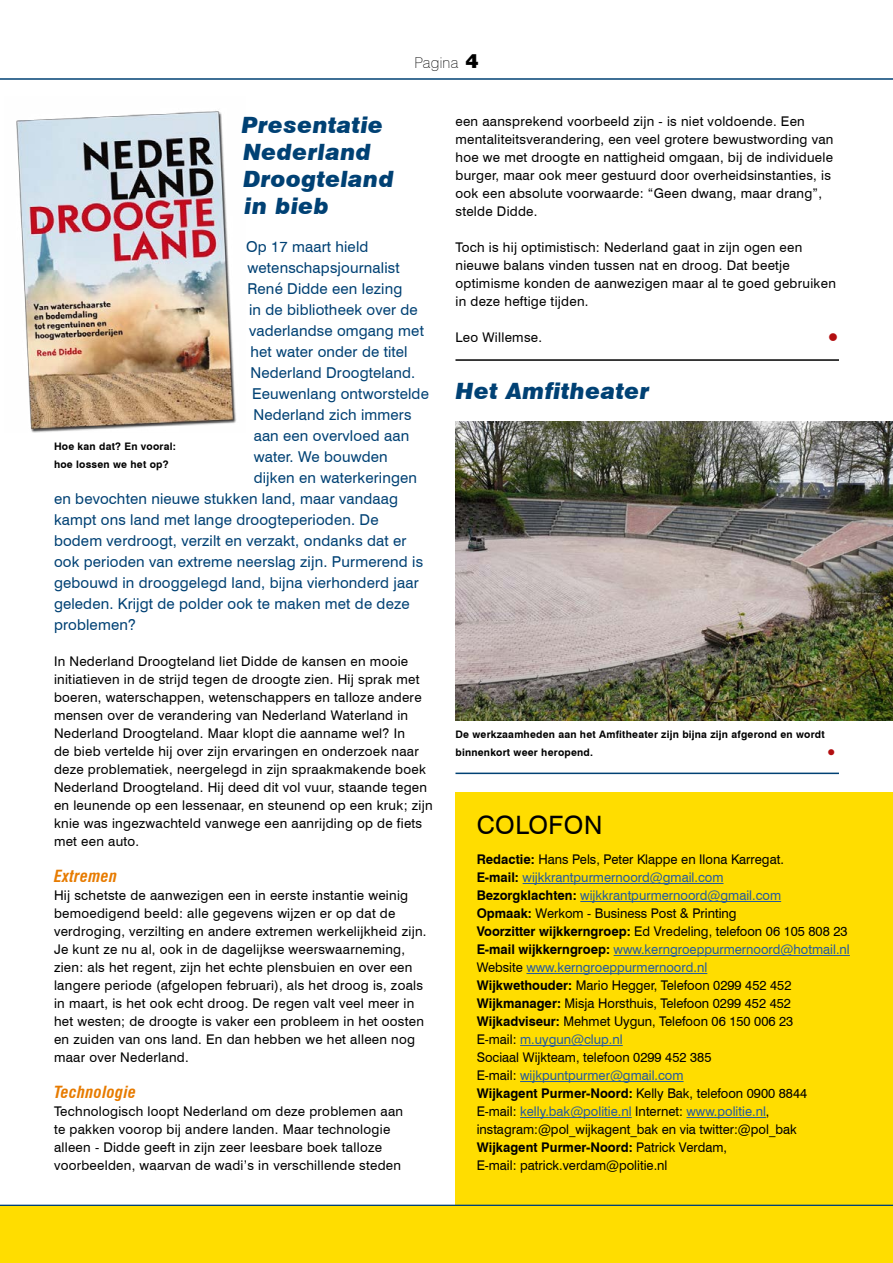
<style>
.page{position:relative;width:893px;height:1263px;background:#fff}
.page>*{position:absolute;margin:0;border:0;box-sizing:border-box;transform-origin:0 0}
.t1{font:25.35px "Swiss 721 BT";letter-spacing:.02em;color:#000}
.H1__Kop{font:italic 900 22.5px/27px "Swiss 721 BT";letter-spacing:.02em;color:#004174}
.H2__Subkop{font:italic 700 condensed 16.35px "Swiss 721 BT";letter-spacing:.02em;color:#e77b00}
.H__Introtekst{font:15px "Swiss 721 BT";letter-spacing:.01em;color:#004174}
.t2{font:100 15px "Swiss 721 BT";letter-spacing:.02em;color:#000}
.P__Tekst_plat{font:13.35px/18px "Swiss 721 BT";letter-spacing:.02em;color:#000}
.P__Tekst_plat-2{font:13.35px/18px "Swiss 721 BT";color:#000}
.t3{font:13.35px "Swiss 721 BT";color:#275b9b}
.t4{font:700 13.35px "Swiss 721 BT";color:#000}
.P__Tekst_plat-3{font:13.35px "Wingdings";color:#b20e10}
.P__Fotobijschrift{font:700 10.35px/18px "Swiss 721 BT";letter-spacing:.02em;color:#000}
.P__Fotobijschrift-2{font:10.35px "Wingdings";color:#b20e10}
.s1{font-family:"Swiss 721 BT Black No 2";font-weight:400;font-size:18px}
.s2{font-weight:700}
.s3{font-weight:700;color:#000}
.s4{color:#000}
.s5{color:#275b9b}
.s6{font-weight:400}
</style>
<div class="page">
<div style="left:455px;top:792px;width:438px;height:424px;background:#fd0"></div>
<hr style="left:523px;top:883px;width:200px;height:1px;background:#275b9b">
<hr style="left:580px;top:901px;width:201px;height:1px;background:#275b9b">
<hr style="left:614px;top:955px;width:236px;height:1px;background:#275b9b">
<hr style="left:526px;top:973px;width:181px;height:1px;background:#275b9b">
<hr style="left:520px;top:1045px;width:103px;height:1px;background:#275b9b">
<hr style="left:520px;top:1081px;width:164px;height:1px;background:#275b9b">
<hr style="left:520px;top:1117px;width:112px;height:1px;background:#275b9b">
<hr style="left:686px;top:1117px;width:80px;height:1px;background:#275b9b">
<hr style="left:0;top:78px;width:893px;height:2px;background:#004174">
<hr style="left:0;top:1205px;width:893px;height:1px;background:#004174">
<div style="left:0;top:1206px;width:893px;height:57px;background:#fd0"></div>
<hr style="left:455px;top:773px;width:384px;height:1px;background:#004174">
<img style="left:16px;top:111px;width:220px;height:321px">
<img style="left:455px;top:422px;width:438px;height:298px">
<hr style="left:455px;top:359px;width:384px;height:2px;background:#000">
<p class="t2" style="left:414px;top:53px;width:66px">Pagina <span class="s1">4</span></p>
<h1 class="H1__Kop" style="left:242px;top:111px;width:154px">Presentatie<br>Nederland<br>Droogteland</h1>
<h1 class="H1__Kop" style="left:245px;top:192px;width:86px">in bieb</h1>
<p class="H__Introtekst" style="left:246px;top:238px;width:124px">Op 17 maart hield</p>
<p class="H__Introtekst" style="left:248px;top:259px;width:154px">wetenschapsjournalist</p>
<p class="H__Introtekst" style="left:248px;top:280px;width:156px">René Didde een lezing</p>
<p class="H__Introtekst" style="left:249px;top:301px;width:170px">in de bibliotheek over de</p>
<p class="H__Introtekst" style="left:249px;top:322px;width:176px">vaderlandse omgang met</p>
<p class="H__Introtekst" style="left:250px;top:343px;width:159px">het water onder de titel</p>
<p class="H__Introtekst" style="left:250px;top:364px;width:166px">Nederland Droogteland.</p>
<p class="H__Introtekst" style="left:252px;top:385px;width:178px">Eeuwenlang ontworstelde</p>
<p class="H__Introtekst" style="left:254px;top:406px;width:159px">Nederland zich immers</p>
<p class="H__Introtekst" style="left:254px;top:427px;width:157px">aan een overvloed aan</p>
<p class="H__Introtekst" style="left:254px;top:448px;width:135px">water. We bouwden</p>
<p class="H__Introtekst" style="left:254px;top:469px;width:165px">dijken en waterkeringen</p>
<p class="H__Introtekst" style="left:54px;top:490px;width:345px">en bevochten nieuwe stukken land, maar vandaag</p>
<p class="H__Introtekst" style="left:54px;top:511px;width:326px">kampt ons land met lange droogteperioden. De</p>
<p class="H__Introtekst" style="left:54px;top:532px;width:354px">bodem verdroogt, verzilt en verzakt, ondanks dat er</p>
<p class="H__Introtekst" style="left:54px;top:553px;width:371px">ook perioden van extreme neerslag zijn. Purmerend is</p>
<p class="H__Introtekst" style="left:54px;top:574px;width:366px">gebouwd in drooggelegd land, bijna vierhonderd jaar</p>
<p class="H__Introtekst" style="left:54px;top:595px;width:357px">geleden. Krijgt de polder ook te maken met de deze</p>
<p class="H__Introtekst" style="left:54px;top:616px;width:83px">problemen?</p>
<p class="P__Tekst_plat" style="left:54px;top:652px;width:380px">In Nederland Droogteland liet Didde de kansen en mooie initiatieven in de strijd tegen de droogte zien. Hij sprak met boeren, waterschappen, wetenschappers en talloze andere mensen over de verandering van Nederland Waterland in Nederland Droogteland. Maar klopt die aanname wel? In<br>de bieb vertelde hij over zijn ervaringen en onderzoek naar deze problematiek, neergelegd in zijn spraakmakende boek Nederland Droogteland. Hij deed dit vol vuur, staande tegen en leunende op een lessenaar, en steunend op een kruk; zijn knie was ingezwachteld vanwege een aanrijding op de fiets met een auto.</p>
<h2 class="H2__Subkop" style="left:54px;top:866px;width:65px">Extremen</h2>
<p class="P__Tekst_plat" style="left:54px;top:886px;width:374px">Hij schetste de aanwezigen een in eerste instantie weinig bemoedigend beeld: alle gegevens wijzen er op dat de verdroging, verzilting en andere extremen werkelijkheid zijn.<br>Je kunt ze nu al, ook in de dagelijkse weerswaarneming, zien: als het regent, zijn het echte plensbuien en over een langere periode (afgelopen februari), als het droog is, zoals in maart, is het ook echt droog. De regen valt veel meer in het westen; de droogte is vaker een probleem in het oosten en zuiden van ons land. En dan hebben we het alleen nog maar over Nederland.</p>
<h2 class="H2__Subkop" style="left:54px;top:1082px;width:84px">Technologie</h2>
<p class="P__Tekst_plat" style="left:54px;top:1102px;width:351px">Technologisch loopt Nederland om deze problemen aan te pakken voorop bij andere landen. Maar technologie alleen - Didde geeft in zijn zeer leesbare boek talloze voorbeelden, waarvan de wadi’s in verschillende steden</p>
<p class="P__Fotobijschrift" style="left:54px;top:437px;width:123px">Hoe kan dat? En vooral:</p>
<p class="P__Fotobijschrift" style="left:54px;top:455px;width:116px">hoe lossen we het op?</p>
<p class="P__Tekst_plat" style="left:455px;top:112px;width:380px">een aansprekend voorbeeld zijn - is niet voldoende. Een mentaliteitsverandering, een veel grotere bewustwording van hoe we met droogte en nattigheid omgaan, bij de individuele burger, maar ook meer gestuurd door overheidsinstanties, is ook een absolute voorwaarde: “Geen dwang, maar drang”, stelde Didde.</p>
<p class="P__Tekst_plat" style="left:455px;top:238px;width:382px">Toch is hij optimistisch: Nederland gaat in zijn ogen een nieuwe balans vinden tussen nat en droog. Dat beetje optimisme konden de aanwezigen maar al te goed gebruiken in deze heftige tijden.</p>
<p class="P__Tekst_plat" style="left:455px;top:328px;width:88px">Leo Willemse.</p>
<p class="P__Tekst_plat-3" style="left:828px;top:330px;width:11px">●</p>
<h1 class="H1__Kop" style="left:455px;top:377px;width:195px">Het Amfitheater</h1>
<p class="P__Fotobijschrift" style="left:455px;top:725px;width:371px">De werkzaamheden aan het Amfitheater zijn bijna zijn afgerond en wordt binnenkort weer heropend.</p>
<p class="P__Fotobijschrift-2" style="left:827px;top:747px;width:9px">●</p>
<p class="t1" style="left:477px;top:810px;width:127px">COLOFON</p>
<p class="P__Tekst_plat-2" style="left:477px;top:850px;width:309px"><span class="s2">Redactie:</span> Hans Pels, Peter Klappe en Ilona Karregat.</p>
<p class="t3" style="left:477px;top:869px;width:248px"><span class="s3">E-mail:</span> wijkkrantpurmernoord@gmail.com</p>
<p class="t3" style="left:477px;top:887px;width:306px"><span class="s3">Bezorgklachten:</span> wijkkrantpurmernoord@gmail.com</p>
<p class="P__Tekst_plat-2" style="left:477px;top:904px;width:261px"><span class="s2">Opmaak:</span> Werkom - Business Post &amp; Printing</p>
<p class="P__Tekst_plat-2" style="left:477px;top:922px;width:372px"><span class="s2">Voorzitter wijkkerngroep:</span> Ed Vredeling, telefoon 06 105 808 23</p>
<p class="t3" style="left:477px;top:941px;width:375px"><span class="s3">E-mail wijkkerngroep:</span> www.kerngroeppurmernoord@hotmail.nl</p>
<p class="t3" style="left:477px;top:959px;width:232px"><span class="s4">Website</span> www.kerngroeppurmernoord.nl</p>
<p class="P__Tekst_plat-2" style="left:477px;top:976px;width:316px"><span class="s2">Wijkwethouder:</span> Mario Hegger, Telefoon 0299 452 452</p>
<p class="P__Tekst_plat-2" style="left:477px;top:994px;width:316px"><span class="s2">Wijkmanager:</span> Misja Horsthuis, Telefoon 0299 452 452</p>
<p class="P__Tekst_plat-2" style="left:477px;top:1012px;width:318px"><span class="s2">Wijkadviseur:</span> Mehmet Uygun, Telefoon 06 150 006 23</p>
<p class="t3" style="left:477px;top:1031px;width:148px"><span class="s4">E-mail:</span> m.uygun@clup.nl</p>
<p class="P__Tekst_plat-2" style="left:477px;top:1048px;width:236px">Sociaal Wijkteam, telefoon 0299 452 385</p>
<p class="t3" style="left:477px;top:1067px;width:208px"><span class="s4">E-mail:</span> wijkpuntpurmer@gmail.com</p>
<p class="P__Tekst_plat-2" style="left:477px;top:1084px;width:332px"><span class="s2">Wijkagent Purmer-Noord:</span> Kelly Bak, telefoon 0900 8844</p>
<p class="P__Tekst_plat-2" style="left:477px;top:1102px;width:322px">E-mail: <span class="s5">kelly.bak@politie.nl</span> Internet: <span class="s5">www.politie.nl</span>, instagram:@pol_wijkagent_bak en via twitter:@pol_bak</p>
<p class="t4" style="left:477px;top:1139px;width:252px">Wijkagent Purmer-Noord: <span class="s6">Patrick Verdam,</span></p>
<p class="P__Tekst_plat-2" style="left:477px;top:1156px;width:192px">E-mail: patrick.verdam@politie.nl</p>
</div>
